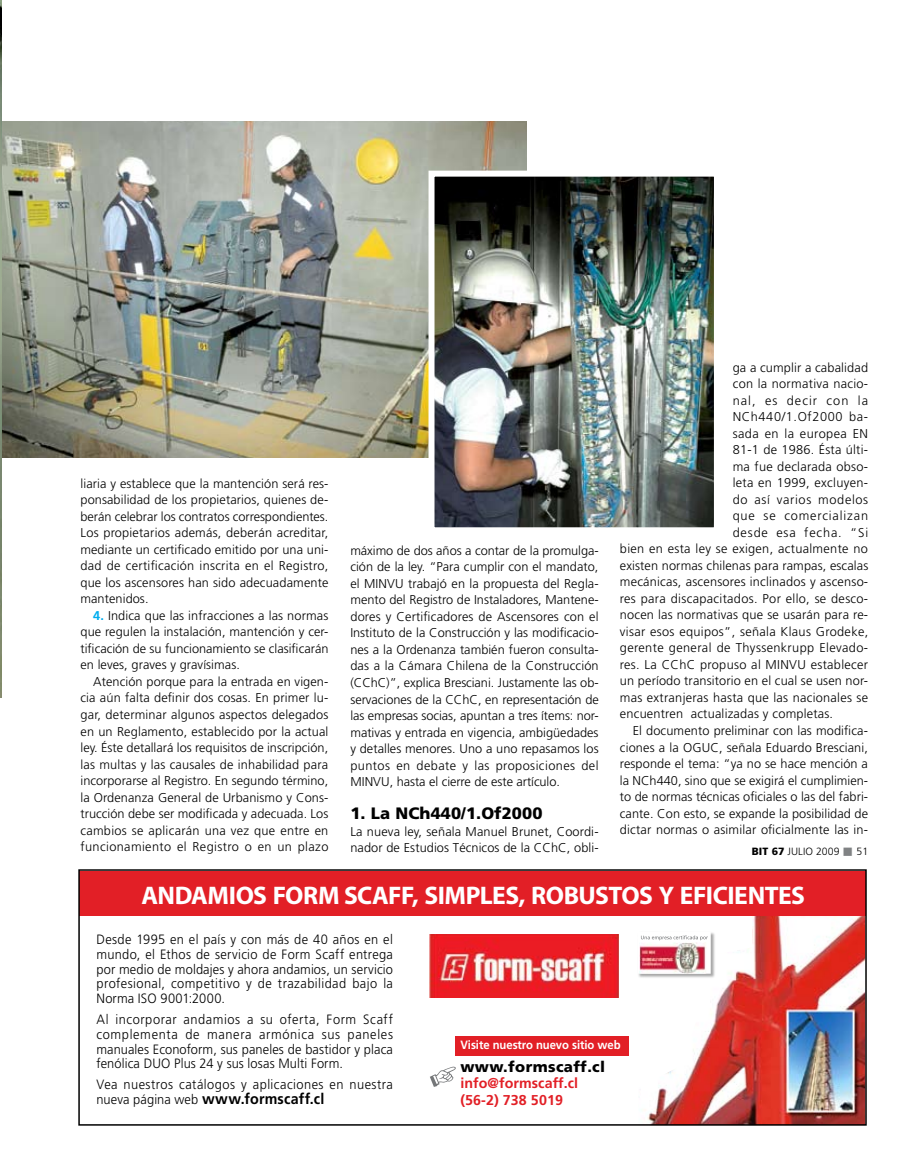
<style>
.page{position:relative;width:915px;height:1170px;background:#fff}
.page>*{position:absolute;margin:0;border:0;box-sizing:border-box;transform-origin:0 0}
.t1{font:700 25.5px "Myriad Pro";letter-spacing:-.02em;color:#fff}
.t2{font:900 16.5px "Frutiger";letter-spacing:.005em;color:#000}
.t3{font:700 15px "Frutiger";letter-spacing:.015em;color:#000;scale:.95 1}
.t4{font:900 15px "Frutiger";letter-spacing:.025em;color:#000}
.t5{font:700 14.25px/16.5px "Frutiger";letter-spacing:.005em;color:#e21f26}
.t6{font:300 13.5px/14.7px "Frutiger";letter-spacing:.025em;color:#000;text-align:justify;scale:.95 1}
.t7{font:300 12.75px/16.5px "Frutiger";letter-spacing:.015em;color:#000;text-align:justify}
.t8{font:300 12.75px "Frutiger";letter-spacing:.065em;color:#000}
.t9{font:300 12.75px "Frutiger";letter-spacing:.045em;color:#000}
.t10{font:300 12.75px "Frutiger";letter-spacing:.035em;color:#000}
.t11{font:300 12.75px "Frutiger";letter-spacing:.08em;color:#000}
.t12{font:700 12px "Frutiger";letter-spacing:-.005em;color:#fff;scale:.94 1}
.t13{font:300 10.5px "Frutiger";letter-spacing:.005em;color:#000}
.s1{font-weight:700;color:#00adef}
.s2{font-weight:900}
.s3{color:#808284}
.s4{font-weight:300;font-size:13.5px}
</style>
<div class="page">
<img style="left:1px;top:121px;width:525px;height:336px">
<img style="left:0;top:0;width:1px;height:697px">
<img style="left:435px;top:178px;width:277px;height:348px">
<div style="left:428px;top:171px;width:291px;height:362px;border:6px solid #fff"></div>
<img style="left:638px;top:915px;width:225px;height:207px">
<div style="left:80px;top:870px;width:785px;height:45px;background:#e21f26"></div>
<img style="left:429px;top:934px;width:189px;height:63px">
<div style="left:636px;top:930px;width:80px;height:49px;background:#000;opacity:.35"></div>
<div style="left:637px;top:931px;width:73px;height:42px;background:#fff"></div>
<img style="left:639px;top:942px;width:67px;height:31px">
<svg style="left:641px;top:935px;width:66px;height:5px"></svg>
<div style="left:454px;top:1036px;width:174px;height:20px;background:#e21f26"></div>
<svg style="left:430px;top:1066px;width:26px;height:20px"></svg>
<div style="left:78px;top:869px;width:788px;height:256px;border:2px solid #000"></div>
<p class="t7" style="left:80px;top:475px;width:249px">liaria y establece que la mantención será res&shy;ponsabilidad de los propietarios, quienes de&shy;berán celebrar los contratos correspondientes.<br>Los propietarios además, deberán acreditar, mediante un certificado emitido por una uni&shy;dad de certificación inscrita en el Registro, que los ascensores han sido adecuadamente mantenidos.</p>
<p class="t7" style="left:80px;top:607px;width:249px;text-indent:13px"><span class="s1">4.</span> Indica que las infracciones a las normas que regulen la instalación, mantención y cer&shy;tificación de su funcionamiento se clasificarán en leves, graves y gravísimas.</p>
<p class="t7" style="left:80px;top:673px;width:249px;text-indent:13px">Atención porque para la entrada en vigen&shy;cia aún falta definir dos cosas. En primer lu&shy;gar, determinar algunos aspectos delegados en un Reglamento, establecido por la actual ley. Éste detallará los requisitos de inscripción, las multas y las causales de inhabilidad para incorporarse al Registro. En segundo término, la Ordenanza General de U rbanismo y Cons&shy;trucción debe ser modificada y adecuada. Los cambios se aplicarán una vez que entre en funcionamiento el Registro o en un plazo</p>
<p class="t7" style="left:350px;top:542px;width:250px">máximo de dos años a contar de la promulga&shy;ción de la ley. “Para cumplir con el mandato, el MINVU trabajó en la propuesta del Regla&shy;mento del Registro de Instaladores, Mantene&shy;dores y Certificadores de Ascensores con el Instituto de la Construcción y las modificacio&shy;nes a la Ordenanza también fueron consulta&shy;das a la Cámara Chilena de la Construcción (CChC)”, explica Bresciani. Justamente las ob&shy;servaciones de la CChC, en representación de las empresas socias, apuntan a tres ítems: nor&shy;mativas y entrada en vigencia, ambigüedades y detalles menores. U no a uno repasamos los puntos en debate y las proposiciones del MI NVU , hasta el cierre de este artículo.</p>
<p class="t2" style="left:350px;top:803px;width:193px">1. La NCh440/1.Of2000</p>
<p class="t7" style="left:350px;top:822px;width:250px">La nueva ley, señala Manuel Brunet, Coordi&shy;nador de Estudios Técnicos de la CChC, obli-</p>
<p class="t7" style="left:732px;top:359px;width:137px">ga a cumplir a cabalidad</p>
<p class="t7" style="left:732px;top:375px;width:137px">con la normativa nacio-</p>
<p class="t11" style="left:732px;top:393px;width:137px">nal, es decir con la</p>
<p class="t9" style="left:732px;top:409px;width:137px">NCh440/1.Of2000 ba-</p>
<p class="t10" style="left:732px;top:426px;width:137px">sada en la europea EN</p>
<p class="t7" style="left:732px;top:441px;width:137px">81-1 de 1986. Ésta últi-</p>
<p class="t7" style="left:732px;top:458px;width:137px">ma fue declarada obso-</p>
<p class="t7" style="left:732px;top:474px;width:137px">leta en 1999, excluyen-</p>
<p class="t7" style="left:732px;top:491px;width:137px">do así varios modelos</p>
<p class="t8" style="left:732px;top:508px;width:137px">que se comercializan</p>
<p class="t8" style="left:732px;top:525px;width:137px">desde esa fecha. “Si</p>
<p class="t7" style="left:619px;top:540px;width:249px">bien en esta ley se exigen, actualmente no</p>
<p class="t7" style="left:619px;top:557px;width:250px">existen normas chilenas para rampas, escalas</p>
<p class="t7" style="left:619px;top:573px;width:250px">mecánicas, ascensores inclinados y ascenso-</p>
<p class="t7" style="left:619px;top:590px;width:250px">res para discapacitados. Por ello, se desco-</p>
<p class="t7" style="left:619px;top:606px;width:250px">nocen las normativas que se usarán para re-</p>
<p class="t7" style="left:619px;top:623px;width:250px">visar esos equipos”, señala Klaus Grodeke,</p>
<p class="t7" style="left:619px;top:639px;width:250px">gerente general de Thyssenkrupp Elevado-</p>
<p class="t7" style="left:619px;top:656px;width:250px">res. La CChC propuso al MINVU establecer</p>
<p class="t7" style="left:619px;top:672px;width:250px">un período transitorio en el cual se usen nor-</p>
<p class="t7" style="left:619px;top:689px;width:250px">mas extranjeras hasta que las nacionales se</p>
<p class="t7" style="left:619px;top:705px;width:215px">encuentren actualizadas y completas.</p>
<p class="t7" style="left:632px;top:722px;width:237px">El documento preliminar con las modifica-</p>
<p class="t7" style="left:619px;top:738px;width:249px">ciones a la OGUC, señala Eduardo Bresciani,</p>
<p class="t7" style="left:619px;top:755px;width:249px">responde el tema: “ya no se hace mención a</p>
<p class="t7" style="left:619px;top:771px;width:250px">la NCh440, sino que se exigirá el cumplimien-</p>
<p class="t7" style="left:619px;top:788px;width:250px">to de normas técnicas oficiales o las del fabri-</p>
<p class="t7" style="left:619px;top:804px;width:250px">cante. Con esto, se expande la posibilidad de</p>
<p class="t7" style="left:619px;top:821px;width:250px">dictar normas o asimilar oficialmente las in-</p>
<p class="t13" style="left:751px;top:845px;width:118px"><span class="s2">BIT 67</span> julio 2009 <span class="s3">■</span> 51</p>
<h1 class="t1" style="left:141px;top:878px;width:665px">ANDAMIOS FORM SCAFF, SIMPLES, ROBUSTOS Y EFICIENTES</h1>
<p class="t6" style="left:96px;top:932px;width:313px">Desde 1995 en el país y con más de 40 años en el mundo, el Ethos de servicio de Form Scaff entrega por medio de moldajes y ahora andamios, un servicio profesional, competitivo y de trazabilidad bajo la Norma ISO 9001:2000.</p>
<p class="t6" style="left:96px;top:1011px;width:313px">Al incorporar andamios a su oferta, Form Scaff complementa de manera armónica sus paneles manuales Econoform, sus paneles de bastidor y placa fenólica DUO Plus 24 y sus losas Multi Form.</p>
<p class="t6" style="left:96px;top:1077px;width:313px">Vea nuestros catálogos y aplicaciones en nuestra</p>
<p class="t3" style="left:96px;top:1089px;width:241px"><span class="s4">nueva página web</span> www.formscaff.cl</p>
<p class="t12" style="left:460px;top:1038px;width:172px">Visite nuestro nuevo sitio web</p>
<p class="t4" style="left:460px;top:1057px;width:146px">www.formscaff.cl</p>
<p class="t5" style="left:460px;top:1074px;width:119px">info@formscaff.cl (56-2) 738 5019</p>
</div>
